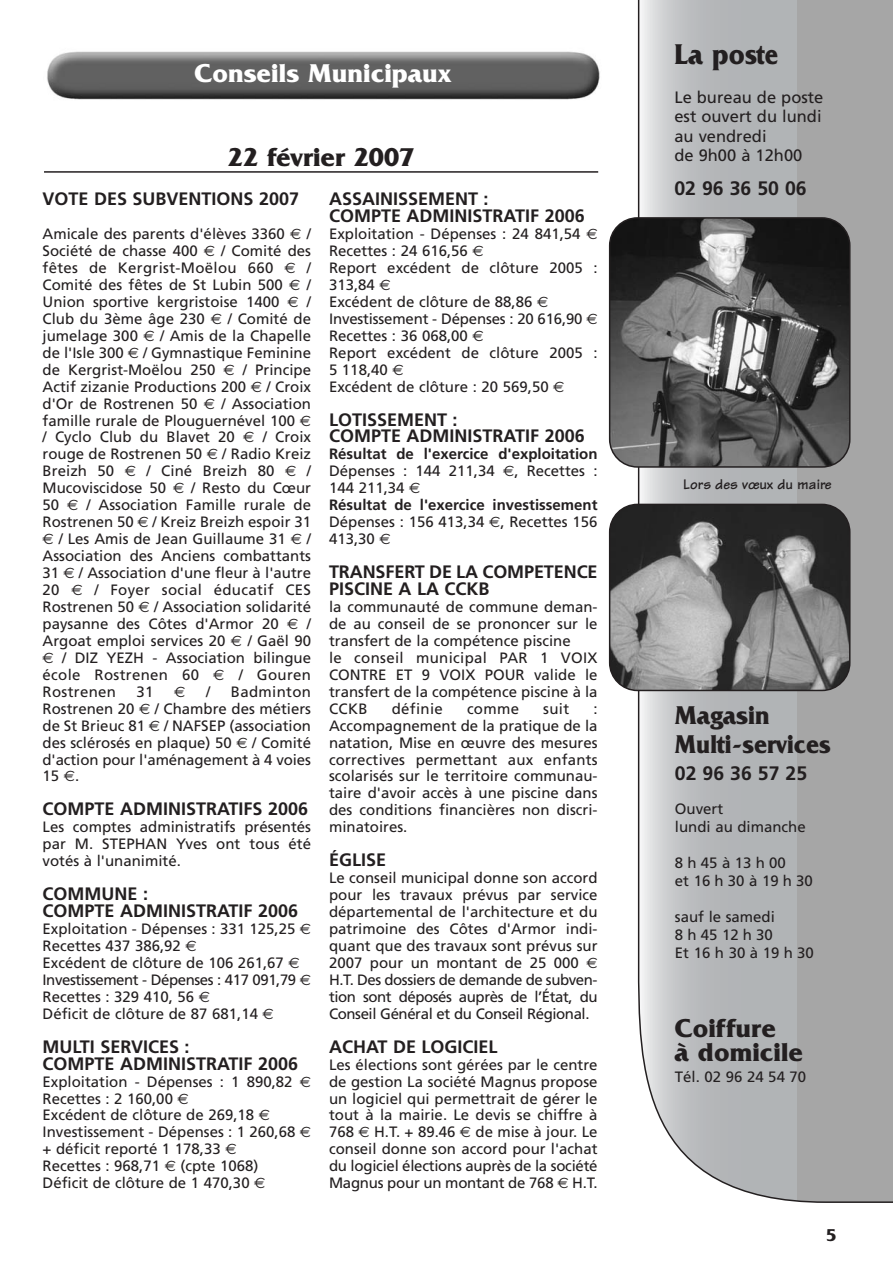
<style>
.page{position:relative;width:893px;height:1263px;background:#fff}
.page>*{position:absolute;margin:0;border:0;box-sizing:border-box;transform-origin:0 0}
.t1{font:700 30px "Friz Quadrata";color:#231f20;scale:.93 1}
.t2{font:700 27px/24px "Friz Quadrata";color:#231f20}
.t3{font:700 27px/28.5px "Friz Quadrata";color:#231f20;scale:.93 1}
.t4{font:700 27px "Friz Quadrata";color:#fff}
.t5{font:700 19.5px "Frutiger";color:#231f20}
.t6{font:700 18px/17px "Frutiger";color:#231f20}
.t7{font:700 18px "Friz Quadrata";color:#231f20}
.t8{font:16.5px/19.4px "Frutiger";color:#231f20}
.t9{font:15px/17px "Frutiger";color:#231f20}
.t10{font:700 15px "Tekton";color:#231f20}
.t11{font:15px "Frutiger";letter-spacing:.02em;color:#231f20}
.t12{font:15px "Euro Sans";color:#231f20}
.s1{font-family:"Euro Sans"}
.s2{font-weight:700}
</style>
<div class="page">
<svg style="left:638px;top:0;width:255px;height:1203px;background:#b3b4b5"></svg>
<img style="left:47px;top:51px;width:553px;height:49px">
<hr style="left:44px;top:171px;width:554px;height:2px;background:#231f20">
<svg style="left:609px;top:217px;width:241px;height:251px;background:#585858"></svg>
<svg style="left:609px;top:504px;width:241px;height:187px;background:#6f6f6f"></svg>
<h2 class="t4" style="left:195px;top:64px;width:259px">Conseils Municipaux</h2>
<h2 class="t2" style="left:228px;top:147px;width:188px">22 février 2007</h2>
<p class="t6" style="left:43px;top:192px;width:258px">VOTE DES SUBVENTIONS 2007</p>
<p class="t9" style="left:43px;top:227px;width:270px;text-align:justify">Amicale des parents d'élèves 3360 <span class="s1">€</span> / Société de chasse 400 <span class="s1">€</span> / Comité des fêtes de Kergrist-Moëlou 660 <span class="s1">€</span> / Comité des fêtes de St Lubin 500 <span class="s1">€</span> / Union sportive kergristoise 1400 <span class="s1">€</span> / Club du 3ème âge 230 <span class="s1">€</span> / Comité de jumelage 300 <span class="s1">€</span> / Amis de la Chapelle de l'Isle 300 <span class="s1">€</span> / Gymnastique Feminine de Kergrist-Moëlou 250 <span class="s1">€</span> / Principe Actif zizanie Productions 200 <span class="s1">€</span> / Croix d'Or de Rostrenen 50 <span class="s1">€</span> / Association famille rurale de Plouguernével 100 <span class="s1">€ </span>/ Cyclo Club du Blavet 20 <span class="s1">€</span> / Croix rouge de Rostrenen 50 <span class="s1">€</span> / Radio Kreiz Breizh 50 <span class="s1">€</span> / Ciné Breizh 80 <span class="s1">€</span> / Mucoviscidose 50 <span class="s1">€</span> / Resto du Cœur 50 <span class="s1">€</span> / Association Famille rurale de Rostrenen 50 <span class="s1">€</span> / Kreiz Breizh espoir 31 <span class="s1">€</span> / Les Amis de Jean Guillaume 31 <span class="s1">€</span> / Association des Anciens combattants 31 <span class="s1">€</span> / Association d'une fleur à l'autre 20 <span class="s1">€</span> / Foyer social éducatif CES Rostrenen 50 <span class="s1">€</span> / Association solidarité paysanne des Côtes d'Armor 20 <span class="s1">€</span> / Argoat emploi services 20 <span class="s1">€</span> / Gaël 90 <span class="s1">€</span> / DIZ YEZH - Association bilingue école Rostrenen 60 <span class="s1">€</span> / Gouren Rostrenen</p>
<p class="t9" style="left:43px;top:684px;width:270px;text-align:justify;text-indent:188px">Badminton Rostrenen 20 <span class="s1">€</span> / Chambre des métiers de St Brieuc 81 <span class="s1">€</span> / NAFSEP (association des sclérosés en plaque) 50 <span class="s1">€</span> / Comité d'action pour l'aménagement à 4 voies 15 <span class="s1">€</span>.</p>
<p class="t6" style="left:43px;top:802px;width:267px">COMPTE ADMINISTRATIFS 2006</p>
<p class="t9" style="left:43px;top:820px;width:270px;text-align:justify">Les comptes administratifs présentés par M. STEPHAN Yves ont tous été votés à l'unanimité.</p>
<p class="t6" style="left:43px;top:887px;width:257px">COMMUNE :<br>COMPTE ADMINISTRATIF 2006</p>
<p class="t9" style="left:43px;top:922px;width:270px">Exploitation - Dépenses : 331 125,25 <span class="s1">€<br></span>Recettes 437 386,92 <span class="s1">€<br></span>Excédent de clôture de 106 261,67 <span class="s1">€<br></span>Investissement - Dépenses : 417 091,79 <span class="s1">€<br></span>Recettes : 329 410, 56 <span class="s1">€<br></span>Déficit de clôture de 87 681,14 <span class="s1">€</span></p>
<p class="t6" style="left:43px;top:1039px;width:257px">MULTI SERVICES :<br>COMPTE ADMINISTRATIF 2006</p>
<p class="t9" style="left:43px;top:1074px;width:270px">Exploitation - Dépenses : 1 890,82 <span class="s1">€<br></span>Recettes : 2 160,00 <span class="s1">€<br></span>Excédent de clôture de 269,18 <span class="s1">€<br></span>Investissement - Dépenses : 1 260,68 <span class="s1">€ </span>+ déficit reporté 1 178,33 <span class="s1">€<br></span>Recettes : 968,71 <span class="s1">€</span> (cpte 1068)<br>Déficit de clôture de 1 470,30 <span class="s1">€</span></p>
<p class="t9" style="left:137px;top:684px;width:19px">31</p>
<p class="t12" style="left:174px;top:683px;width:13px">€</p>
<p class="t9" style="left:206px;top:684px;width:6px">/</p>
<p class="t6" style="left:329px;top:192px;width:257px">ASSAINISSEMENT :<br>COMPTE ADMINISTRATIF 2006</p>
<p class="t9" style="left:329px;top:227px;width:270px">Exploitation - Dépenses : 24 841,54 <span class="s1">€<br></span>Recettes : 24 616,56 <span class="s1">€<br></span>Report excédent de clôture 2005 :<br>313,84 <span class="s1">€<br></span>Excédent de clôture de 88,86 <span class="s1">€<br></span>Investissement - Dépenses : 20 616,90 <span class="s1">€<br></span>Recettes : 36 068,00 <span class="s1">€<br></span>Report excédent de clôture 2005 :<br>5 118,40 <span class="s1">€<br></span>Excédent de clôture : 20 569,50 <span class="s1">€</span></p>
<p class="t6" style="left:329px;top:412px;width:257px">LOTISSEMENT :<br>COMPTE ADMINISTRATIF 2006</p>
<p class="t9" style="left:329px;top:447px;width:270px"><span class="s2">Résultat de l'exercice d'exploitation<br></span>Dépenses : 144 211,34 <span class="s1">€</span>, Recettes :<br>144 211,34 <span class="s1">€<br></span><span class="s2">Résultat de l'exercice investissement<br></span>Dépenses : 156 413,34 <span class="s1">€</span>, Recettes 156<br>413,30 <span class="s1">€</span></p>
<p class="t6" style="left:329px;top:565px;width:270px">TRANSFERT DE LA COMPETENCE<br>PISCINE A LA CCKB</p>
<p class="t9" style="left:329px;top:599px;width:270px">la communauté de commune deman&shy;de au conseil de se prononcer sur le transfert de la compétence piscine<br>le conseil municipal PAR 1 VOIX<br>CONTRE ET 9 VOIX POUR valide le transfert de la compétence piscine à la<br>CCKB</p>
<p class="t11" style="left:392px;top:702px;width:53px">définie</p>
<p class="t9" style="left:467px;top:701px;width:54px">comme</p>
<p class="t9" style="left:543px;top:701px;width:27px">suit</p>
<p class="t9" style="left:329px;top:701px;width:270px;text-align:justify;text-indent:264px">:<br>Accompagnement de la pratique de la natation, Mise en œuvre des mesures correctives permettant aux enfants scolarisés sur le territoire communau&shy;taire d'avoir accès à une piscine dans des conditions financières non discri&shy;minatoires.</p>
<p class="t6" style="left:329px;top:853px;width:59px">ÉGLISE</p>
<p class="t9" style="left:329px;top:871px;width:270px;text-align:justify">Le conseil municipal donne son accord pour les travaux prévus par service départemental de l'architecture et du patrimoine des Côtes d'Armor indi&shy;quant que des travaux sont prévus sur 2007 pour un montant de 25 000 <span class="s1">€ </span>H.T. Des dossiers de demande de subven&shy;tion sont déposés auprès de l’État, du Conseil Général et du Conseil Régional.</p>
<p class="t6" style="left:329px;top:1039px;width:170px">ACHAT DE LOGICIEL</p>
<p class="t9" style="left:329px;top:1057px;width:270px;text-align:justify">Les élections sont gérées par le centre de gestion La société Magnus propose un logiciel qui permettrait de gérer le tout à la mairie. Le devis se chiffre à 768 <span class="s1">€</span> H.T. + 89.46 <span class="s1">€</span> de mise à jour. Le conseil donne son accord pour l'achat du logiciel élections auprès de la société Magnus pour un montant de 768 <span class="s1">€</span> H.T.</p>
<h1 class="t1" style="left:674px;top:44px;width:113px">La poste</h1>
<p class="t8" style="left:674px;top:89px;width:150px">Le bureau de poste est ouvert du lundi au vendredi<br>de 9h00 à 12h00</p>
<h3 class="t5" style="left:674px;top:181px;width:134px">02 96 36 50 06</h3>
<p class="t10" style="left:683px;top:479px;width:150px">Lors des vœux du maire</p>
<h2 class="t3" style="left:675px;top:704px;width:169px">Magasin<br>Multi-services</h2>
<h3 class="t5" style="left:675px;top:765px;width:134px">02 96 36 57 25</h3>
<p class="t9" style="left:675px;top:801px;width:132px;line-height:18px">Ouvert<br>lundi au dimanche</p>
<p class="t9" style="left:675px;top:855px;width:139px;line-height:18px">8h45 à 13h00<br>et 16 h 30 à 19 h 30</p>
<p class="t9" style="left:675px;top:909px;width:140px;line-height:18px">sauf le samedi<br>8h45 12h30<br>Et 16 h 30 à 19 h 30</p>
<h2 class="t2" style="left:675px;top:1018px;width:130px">Coiffure<br>à domicile</h2>
<p class="t9" style="left:675px;top:1069px;width:133px">Tél. 02 96 24 54 70</p>
<p class="t7" style="left:826px;top:1229px;width:12px">5</p>
</div>
